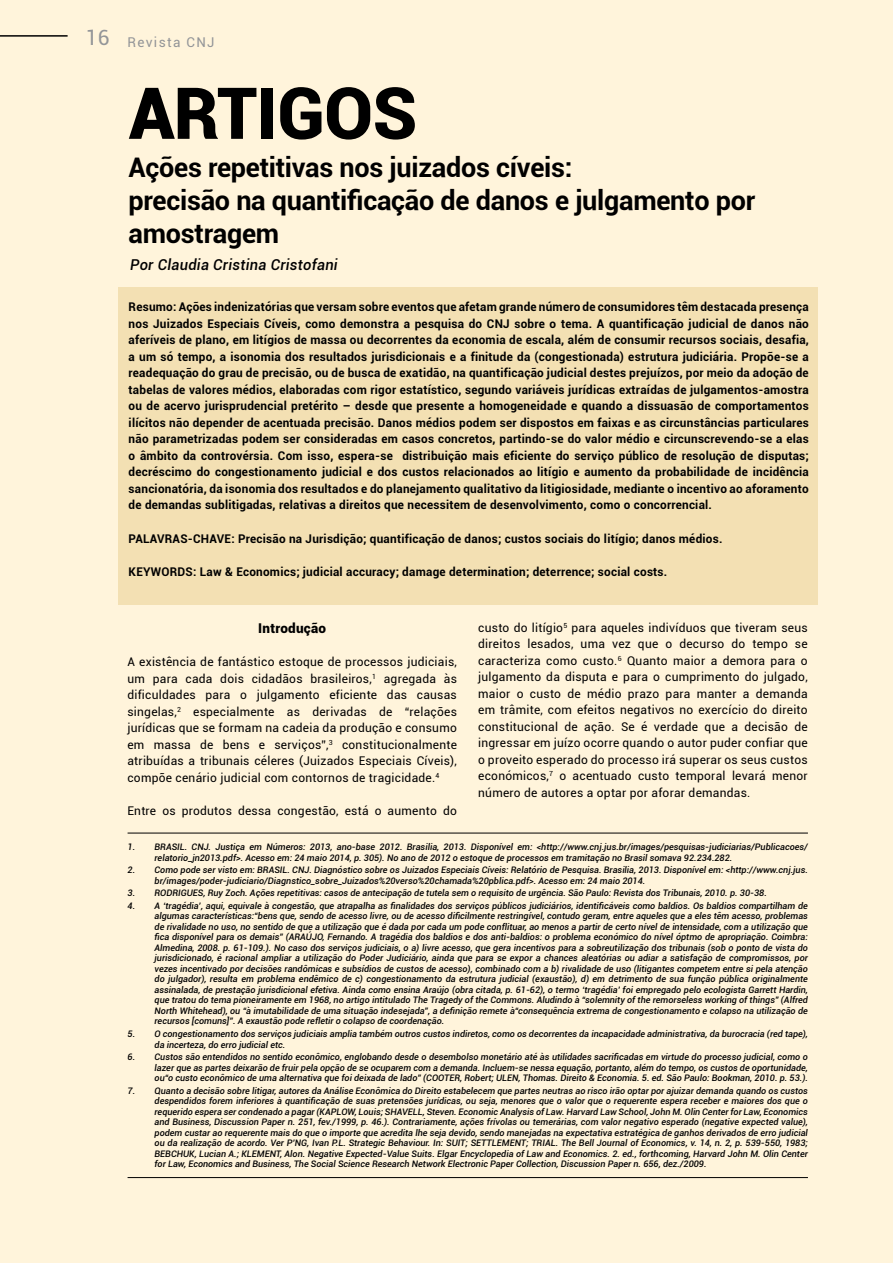
<style>
.page{position:relative;width:893px;height:1263px;background:#fff4db}
.page>*{position:absolute;margin:0;border:0;box-sizing:border-box;transform-origin:0 0}
.t1{font:900 71.7px "Roboto";letter-spacing:-.01em;color:#000}
.t2{font:700 27px/33px "Roboto";letter-spacing:-.01em;color:#000}
.t3{font:italic 500 15px "Roboto";letter-spacing:.02em;color:#000}
.t4{font:13.5px "Roboto";letter-spacing:.1em;color:#939598}
.t5{font:900 13.5px "Roboto";letter-spacing:.02em;color:#000}
.t6{font:700 12px/16.5px "Roboto";letter-spacing:.02em;color:#000;text-align:justify}
.t7{font:12px/16.5px "Roboto";letter-spacing:.02em;color:#000;text-align:justify}
.t8{font:italic 500 9px/10.5px "Roboto";color:#000}
.s1{font-size:21px}
</style>
<div class="page">
<div style="left:118px;top:287px;width:699px;height:317px;background:#f3e0b3"></div>
<hr style="left:128px;top:1177px;width:680px;height:1px;background:#000">
<hr style="left:128px;top:833px;width:680px;height:1px;background:#000">
<hr style="left:0;top:35px;width:68px;height:2px;background:#000">
<h3 class="t4" style="left:86px;top:32px;width:130px"><span class="s1">16</span> Revista CNJ</h3>
<h1 class="t1" style="left:129px;top:63px;width:290px">ARTIGOS</h1>
<h2 class="t2" style="left:129px;top:150px;width:628px">Ações repetitivas nos juizados cíveis:<br>precisão na quantificação de danos e julgamento por amostragem</h2>
<h3 class="t3" style="left:130px;top:254px;width:209px">Por Claudia Cristina Cristofani</h3>
<p class="t6" style="left:129px;top:298px;width:682px">Resumo: Ações indenizatórias que versam sobre eventos que afetam grande número de consumidores têm destacada presença nos Juizados Especiais Cíveis, como demonstra a pesquisa do CNJ sobre o tema. A quantificação judicial de danos não aferíveis de plano, em litígios de massa ou decorrentes da economia de escala, além de consumir recursos sociais, desafia, a um só tempo, a isonomia dos resultados jurisdicionais e a finitude da (congestionada) estrutura judiciária. Propõe-se a readequação do grau de precisão, ou de busca de exatidão, na quantificação judicial destes prejuízos, por meio da adoção de tabelas de valores médios, elaboradas com rigor estatístico, segundo variáveis jurídicas extraídas de julgamentos-amostra ou de acervo jurisprudencial pretérito – desde que presente a homogeneidade e quando a dissuasão de comportamentos ilícitos não depender de acentuada precisão. Danos médios podem ser dispostos em faixas e as circunstâncias particulares não parametrizadas podem ser consideradas em casos concretos, partindo-se do valor médio e circunscrevendo-se a elas o âmbito da controvérsia. Com isso, espera-se distribuição mais eficiente do serviço público de resolução de disputas; decréscimo do congestionamento judicial e dos custos relacionados ao litígio e aumento da probabilidade de incidência sancionatória, da isonomia dos resultados e do planejamento qualitativo da litigiosidade, mediante o incentivo ao aforamento de demandas sublitigadas, relativas a direitos que necessitem de desenvolvimento, como o concorrencial.</p>
<h3 class="t6" style="left:129px;top:530px;width:595px">PALAVRAS-CHAVE: Precisão na Jurisdição; quantificação de danos; custos sociais do litígio; danos médios.</h3>
<h3 class="t6" style="left:129px;top:563px;width:540px">KEYWORDS: Law &amp; Economics; judicial accuracy; damage determination; deterrence; social costs.</h3>
<h3 class="t5" style="left:258px;top:618px;width:69px">Introdução</h3>
<p class="t7" style="left:127px;top:653px;width:331px">A existência de fantástico estoque de processos judiciais, um para cada dois cidadãos brasileiros,<sup>1</sup> agregada às dificuldades para o julgamento eficiente das causas singelas,<sup>2</sup> especialmente as derivadas de “relações jurídicas que se formam na cadeia da produção e consumo em massa de bens e serviços”,<sup>3</sup> constitucionalmente atribuídas a tribunais céleres (Juizados Especiais Cíveis), compõe cenário judicial com contornos de tragicidade.<sup>4</sup></p>
<h3 class="t7" style="left:127px;top:802px;width:331px">Entre os produtos dessa congestão, está o aumento do</h3>
<p class="t7" style="left:478px;top:619px;width:331px">custo do litígio<sup>5</sup> para aqueles indivíduos que tiveram seus direitos lesados, uma vez que o decurso do tempo se caracteriza como custo.<sup>6</sup> Quanto maior a demora para o julgamento da disputa e para o cumprimento do julgado, maior o custo de médio prazo para manter a demanda em trâmite, com efeitos negativos no exercício do direito constitucional de ação. Se é verdade que a decisão de ingressar em juízo ocorre quando o autor puder confiar que o proveito esperado do processo irá superar os seus custos económicos,<sup>7</sup> o acentuado custo temporal levará menor número de autores a optar por aforar demandas.</p>
<p class="t8" style="left:155px;top:841px;width:655px;text-indent:-27px">1. BRASIL. CNJ. Justiça em Números: 2013, ano-base 2012. Brasilia, 2013. Disponível em: &lt;http://www.cnj.jus.br/images/pesquisas-judiciarias/Publicacoes/ relatorio_jn2013.pdf&gt;. Acesso em: 24 maio 2014, p. 305). No ano de 2012 o estoque de processos em tramitação no Brasil somava 92.234.282.</p>
<p class="t8" style="left:155px;top:864px;width:655px;text-indent:-27px">2. Como pode ser visto em: BRASIL. CNJ. Diagnóstico sobre os Juizados Especiais Cíveis: Relatório de Pesquisa. Brasilia, 2013. Disponível em: &lt;http://www.cnj.jus. br/images/poder-judiciario/Diagnstico_sobre_Juizados%20verso%20chamada%20pblica.pdf&gt;. Acesso em: 24 maio 2014.</p>
<p class="t8" style="left:128px;top:887px;width:641px">3. RODRIGUES, Ruy Zoch. Ações repetitivas: casos de antecipação de tutela sem o requisito de urgência. São Paulo: Revista dos Tribunais, 2010. p. 30-38.</p>
<p class="t8" style="left:155px;top:900px;width:655px;text-align:justify;text-indent:-27px">4. A ‘tragédia’, aqui, equivale à congestão, que atrapalha as finalidades dos serviços públicos judiciários, identificáveis como baldios. Os baldios compartilham de algumas características:“bens que, sendo de acesso livre, ou de acesso dificilmente restringível, contudo geram, entre aqueles que a eles têm acesso, problemas de rivalidade no uso, no sentido de que a utilização que é dada por cada um pode conflituar, ao menos a partir de certo nível de intensidade, com a utilização que fica disponível para os demais” (ARAÚJO, Fernando. A tragédia dos baldios e dos anti-baldios: o problema económico do nível óptmo de apropriação. Coimbra:<br>Almedina, 2008. p. 61-109.). No caso dos serviços judiciais, o a) livre acesso, que gera incentivos para a sobreutilização dos tribunais (sob o ponto de vista do jurisdicionado, é racional ampliar a utilização do Poder Judiciário, ainda que para se expor a chances aleatórias ou adiar a satisfação de compromissos, por vezes incentivado por decisões randômicas e subsídios de custos de acesso), combinado com a b) rivalidade de uso (litigantes competem entre si pela atenção do julgador), resulta em problema endêmico de c) congestionamento da estrutura judicial (exaustão), d) em detrimento de sua função pública originalmente assinalada, de prestação jurisdicional efetiva. Ainda como ensina Araújo (obra citada, p. 61-62), o termo ‘tragédia’ foi empregado pelo ecologista Garrett Hardin, que tratou do tema pioneiramente em 1968, no artigo intitulado The Tragedy of the Commons. Aludindo à “solemnity of the remorseless working of things” (Alfred North Whitehead), ou “à imutabilidade de uma situação indesejada”, a definição remete à“consequência extrema de congestionamento e colapso na utilização de recursos [comuns]”. A exaustão pode refletir o colapso de coordenação.</p>
<p class="t8" style="left:155px;top:1028px;width:655px;text-indent:-27px">5. O congestionamento dos serviços judiciais amplia também outros custos indiretos, como os decorrentes da incapacidade administrativa, da burocracia (red tape), da incerteza, do erro judicial etc.</p>
<p class="t8" style="left:155px;top:1051px;width:655px;text-align:justify;text-indent:-27px">6. Custos são entendidos no sentido econômico, englobando desde o desembolso monetário até às utilidades sacrificadas em virtude do processo judicial, como o lazer que as partes deixarão de fruir pela opção de se ocuparem com a demanda. Incluem-se nessa equação, portanto, além do tempo, os custos de oportunidade, ou“o custo econômico de uma alternativa que foi deixada de lado” (COOTER, Robert; ULEN, Thomas. Direito &amp; Economia. 5. ed. São Paulo: Bookman, 2010. p. 53.).</p>
<p class="t8" style="left:155px;top:1085px;width:655px;text-align:justify;text-indent:-27px">7. Quanto a decisão sobre litigar, autores da Análise Econômica do Direito estabelecem que partes neutras ao risco irão optar por ajuizar demanda quando os custos despendidos forem inferiores à quantificação de suas pretensões jurídicas, ou seja, menores que o valor que o requerente espera receber e maiores dos que o requerido espera ser condenado a pagar (KAPLOW, Louis; SHAVELL, Steven. Economic Analysis of Law. Harvard Law School, John M. Olin Center for Law, Economics and Business, Discussion Paper n. 251, fev./1999, p. 46.). Contrariamente, ações frívolas ou temerárias, com valor negativo esperado (negative expected value), podem custar ao requerente mais do que o importe que acredita lhe seja devido, sendo manejadas na expectativa estratégica de ganhos derivados de erro judicial ou da realização de acordo. Ver P’NG, Ivan P.L. Strategic Behaviour. In: SUIT; SETTLEMENT; TRIAL. The Bell Journal of Economics, v. 14, n. 2, p. 539-550, 1983; BEBCHUK, Lucian A.; KLEMENT, Alon. Negative Expected-Value Suits. Elgar Encyclopedia of Law and Economics. 2. ed., forthcoming, Harvard John M. Olin Center for Law, Economics and Business, The Social Science Research Network Electronic Paper Collection, Discussion Paper n. 656, dez./2009.</p>
</div>
